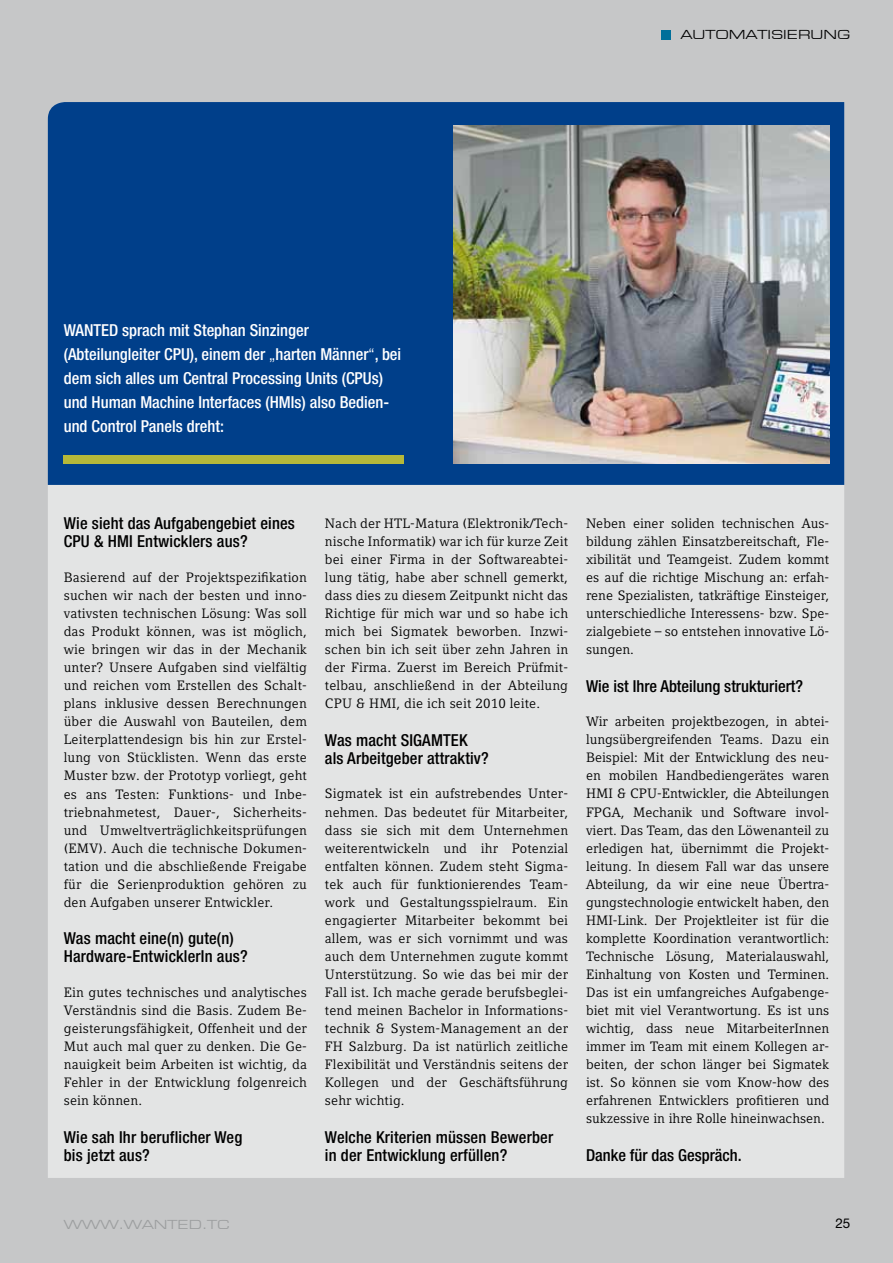
<style>
.page{position:relative;width:893px;height:1263px;background:#c6c7c8}
.page>*{position:absolute;margin:0;border:0;box-sizing:border-box;transform-origin:0 0}
.t1{font:500 condensed 16.5px/18px "Helvetica Neue";letter-spacing:.01em;color:#000}
.t2{font:500 condensed 16.5px/24px "Helvetica Neue";color:#fff}
.t3{font:13.5px/18px "Compatil Letter LT Pro";letter-spacing:.01em;color:#000;text-align:justify}
.t4{font:13.5px "Eurostile Extended Roman DTC";color:#000}
.t5{font:13.5px "Eurostile Extended Roman DTC";color:#9c9e9f}
.t6{font:13.5px "Helvetica Neue";color:#000}
.s1{font-weight:300;font-stretch:normal}
</style>
<div class="page">
<div style="left:662px;top:30px;width:9px;height:9px;background:#006f9a"></div>
<div style="left:48px;top:485px;width:796px;height:693px;background:#e3e4e4"></div>
<div style="left:48px;top:102px;width:796px;height:383px;background:#003f8a"></div>
<img style="left:453px;top:125px;width:376px;height:339px">
<div style="left:64px;top:455px;width:340px;height:9px;background:#b6b839"></div>
<p class="t4" style="left:681px;top:28px;width:171px">AUTOMATISIERUNG</p>
<p class="t2" style="left:64px;top:318px;width:339px;text-indent:45px">d sprach mit Stephan Sinzinger (Abteilungleiter CPU), einem der <span class="s1">„</span>harten Männer<span class="s1">“</span>, bei dem sich alles um Central Processing Units (CPUs) und Human Machine Interfaces (HMIs) also Bedien&shy;und Control Panels dreht:</p>
<p class="t2" style="left:64px;top:318px;width:22px">Wante</p>
<p class="t1" style="left:64px;top:514px;width:233px">Wie sieht das Aufgabengebiet eines<br>CPU &amp; HMI Entwicklers aus?</p>
<p class="t3" style="left:64px;top:568px;width:245px">Basierend auf der Projektspezifikation suchen wir nach der besten und inno&shy;vativsten technischen Lösung: Was soll das Produkt können, was ist möglich, wie bringen wir das in der Mechanik unter? Unsere Aufgaben sind vielfältig und reichen vom Erstellen des Schalt&shy;plans inklusive dessen Berechnungen über die Auswahl von Bauteilen, dem Leiterplattendesign bis hin zur Erstel&shy;lung von Stücklisten. Wenn das erste Muster bzw. der Prototyp vorliegt, geht es ans Testen: Funktions- und Inbe&shy;triebnahmetest, Dauer-, Sicherheits&shy;und Umweltverträglichkeitsprüfungen (EMV). Auch die technische Dokumen&shy;tation und die abschließende Freigabe für die Serienproduktion gehören zu den Aufgaben unserer Entwickler.</p>
<p class="t1" style="left:64px;top:929px;width:185px">Was macht eine(n) gute(n)<br>Hardware-EntwicklerIn aus?</p>
<p class="t3" style="left:64px;top:983px;width:245px">Ein gutes technisches und analytisches Verständnis sind die Basis. Zudem Be&shy;geisterungsfähigkeit, Offenheit und der Mut auch mal quer zu denken. Die Ge&shy;nauigkeit beim Arbeiten ist wichtig, da Fehler in der Entwicklung folgenreich sein können.</p>
<p class="t1" style="left:64px;top:1128px;width:180px">Wie sah Ihr beruflicher Weg bis jetzt aus?</p>
<p class="t3" style="left:325px;top:514px;width:245px">Nach der HTL-Matura (Elektronik/Tech&shy;nische Informatik) war ich für kurze Zeit bei einer Firma in der Softwareabtei&shy;lung tätig, habe aber schnell gemerkt, dass dies zu diesem Zeitpunkt nicht das Richtige für mich war und so habe ich mich bei Sigmatek beworben. Inzwi&shy;schen bin ich seit über zehn Jahren in der Firma. Zuerst im Bereich Prüfmit&shy;telbau, anschließend in der Abteilung CPU &amp; HMI, die ich seit 2010 leite.</p>
<p class="t1" style="left:325px;top:731px;width:165px">Was macht SIGAMTEK als Arbeitgeber attraktiv?</p>
<p class="t3" style="left:325px;top:785px;width:245px">Sigmatek ist ein aufstrebendes Unter&shy;nehmen. Das bedeutet für Mitarbeiter, dass sie sich mit dem Unternehmen weiterentwickeln und ihr Potenzial entfalten können. Zudem steht Sigma&shy;tek auch für funktionierendes Team&shy;work und Gestaltungsspielraum. Ein engagierter Mitarbeiter bekommt bei allem, was er sich vornimmt und was auch dem Unternehmen zugute kommt Unterstützung. So wie das bei mir der Fall ist. Ich mache gerade berufsbeglei&shy;tend meinen Bachelor in Informations&shy;technik &amp; System-Management an der FH Salzburg. Da ist natürlich zeitliche Flexibilität und Verständnis seitens der Kollegen und der Geschäftsführung sehr wichtig.</p>
<p class="t1" style="left:325px;top:1128px;width:230px">Welche Kriterien müssen Bewerber in der Entwicklung erfüllen?</p>
<p class="t3" style="left:586px;top:514px;width:245px">Neben einer soliden technischen Aus&shy;bildung zählen Einsatzbereitschaft, Fle&shy;xibilität und Teamgeist. Zudem kommt es auf die richtige Mischung an: erfah&shy;rene Spezialisten, tatkräftige Einsteiger, unterschiedliche Interessens- bzw. Spe&shy;zialgebiete – so entstehen innovative Lö&shy;sungen.</p>
<p class="t1" style="left:586px;top:677px;width:219px">Wie ist Ihre Abteilung strukturiert?</p>
<p class="t3" style="left:586px;top:713px;width:245px">Wir arbeiten projektbezogen, in abtei&shy;lungsübergreifenden Teams. Dazu ein Beispiel: Mit der Entwicklung des neu&shy;en mobilen Handbediengerätes waren HMI &amp; CPU-Entwickler, die Abteilungen FPGA, Mechanik und Software invol&shy;viert. Das Team, das den Löwenanteil zu erledigen hat, übernimmt die Projekt&shy;leitung. In diesem Fall war das unsere Abteilung, da wir eine neue Übertra&shy;gungstechnologie entwickelt haben, den HMI-Link. Der Projektleiter ist für die komplette Koordination verantwortlich:<br>Technische Lösung, Materialauswahl, Einhaltung von Kosten und Terminen.<br>Das ist ein umfangreiches Aufgabenge&shy;biet mit viel Verantwortung. Es ist uns wichtig, dass neue MitarbeiterInnen immer im Team mit einem Kollegen ar&shy;beiten, der schon länger bei Sigmatek ist. So können sie vom Know-how des erfahrenen Entwicklers profitieren und sukzessive in ihre Rolle hineinwachsen.</p>
<p class="t1" style="left:586px;top:1146px;width:157px">Danke für das Gespräch.</p>
<p class="t5" style="left:64px;top:1217px;width:168px">WWW.WANTED.TC</p>
<p class="t6" style="left:835px;top:1215px;width:17px">25</p>
</div>
